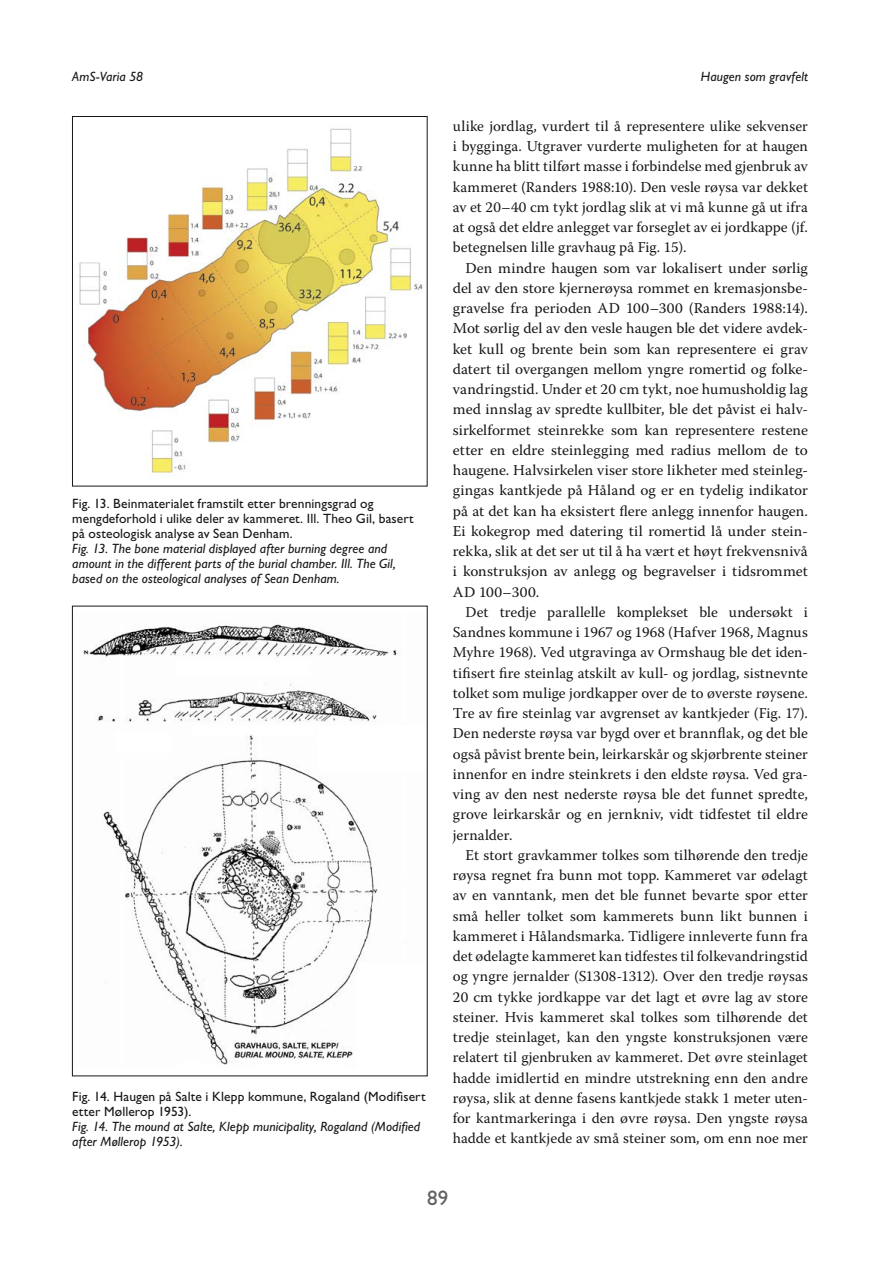
<style>
.page{position:relative;width:893px;height:1263px;background:#fff}
.page>*{position:absolute;margin:0;border:0;box-sizing:border-box;transform-origin:0 0}
.t1{font:21px "Gill Sans Std";color:#626261}
.main{font:15px/20.2px "Warnock Pro";letter-spacing:.005em;color:#181716;text-align:justify}
.bilde{font:italic 13.5px/15px "Gill Sans Std";letter-spacing:.005em;color:#181716}
.bilde-2{font:13.5px/15px "Gill Sans Std";letter-spacing:.01em;color:#181716}
</style>
<div class="page">
<img style="left:79px;top:128px;width:344px;height:346px">
<div style="left:72px;top:116px;width:355px;height:370px;border:1px solid #181716"></div>
<img style="left:83px;top:624px;width:314px;height:441px">
<p class="bilde" style="left:72px;top:69px;width:72px">AmS-Varia 58</p>
<p class="bilde" style="left:701px;top:69px;width:109px">Haugen som gravfelt</p>
<p class="main" style="left:453px;top:116px;width:357px">ulike jordlag, vurdert til å representere ulike sekvenser i bygginga. Utgraver vurderte muligheten for at haugen kunne ha blitt tilført masse i forbindelse med gjenbruk av kammeret (Randers 1988:10). Den vesle røysa var dekket av et 20–40 cm tykt jordlag slik at vi må kunne gå ut ifra at også det eldre anlegget var forseglet av ei jordkappe (jf. betegnelsen lille gravhaug på Fig. 15).</p>
<p class="main" style="left:453px;top:257px;width:357px;text-indent:13px">Den mindre haugen som var lokalisert under sørlig del av den store kjernerøysa rommet en kremasjonsbe&shy;gravelse fra perioden AD 100–300 (Randers 1988:14).<br>Mot sørlig del av den vesle haugen ble det videre avdek&shy;ket kull og brente bein som kan representere ei grav datert til overgangen mellom yngre romertid og folke&shy;vandringstid. Under et 20 cm tykt, noe humusholdig lag med innslag av spredte kullbiter, ble det påvist ei halv&shy;sirkelformet steinrekke som kan representere restene etter en eldre steinlegging med radius mellom de to haugene. Halvsirkelen viser store likheter med steinleg&shy;gingas kantkjede på Håland og er en tydelig indikator på at det kan ha eksistert flere anlegg innenfor haugen.<br>Ei kokegrop med datering til romertid lå under stein&shy;rekka, slik at det ser ut til å ha vært et høyt frekvensnivå i konstruksjon av anlegg og begravelser i tidsrommet AD 100–300.</p>
<p class="main" style="left:453px;top:602px;width:357px;text-indent:13px">Det tredje parallelle komplekset ble undersøkt i Sandnes kommune i 1967 og 1968 (Hafver 1968, Magnus Myhre 1968). Ved utgravinga av Ormshaug ble det iden&shy;tifisert fire steinlag atskilt av kull- og jordlag, sistnevnte tolket som mulige jordkapper over de to øverste røysene.<br>Tre av fire steinlag var avgrenset av kantkjeder (Fig. 17).<br>Den nederste røysa var bygd over et brannflak, og det ble også påvist brente bein, leirkarskår og skjørbrente steiner innenfor en indre steinkrets i den eldste røysa. Ved gra&shy;ving av den nest nederste røysa ble det funnet spredte, grove leirkarskår og en jernkniv, vidt tidfestet til eldre jernalder.</p>
<p class="main" style="left:453px;top:845px;width:357px;text-indent:13px">Et stort gravkammer tolkes som tilhørende den tredje røysa regnet fra bunn mot topp. Kammeret var ødelagt av en vanntank, men det ble funnet bevarte spor etter små heller tolket som kammerets bunn likt bunnen i kammeret i Hålandsmarka. Tidligere innleverte funn fra det ødelagte kammeret kan tidfestes til folkevandringstid og yngre jernalder (S1308-1312). Over den tredje røysas 20 cm tykke jordkappe var det lagt et øvre lag av store steiner. Hvis kammeret skal tolkes som tilhørende det tredje steinlaget, kan den yngste konstruksjonen være relatert til gjenbruken av kammeret. Det øvre steinlaget hadde imidlertid en mindre utstrekning enn den andre røysa, slik at denne fasens kantkjede stakk 1 meter uten&shy;for kantmarkeringa i den øvre røysa. Den yngste røysa hadde et kantkjede av små steiner som, om enn noe mer</p>
<p class="bilde-2" style="left:72px;top:496px;width:343px">Fig. 13. Beinmaterialet framstilt etter brenningsgrad og mengdeforhold i ulike deler av kammeret. Ill. Theo Gil, basert på osteologisk analyse av Sean Denham.</p>
<p class="bilde" style="left:72px;top:541px;width:325px">Fig. 13. The bone material displayed after burning degree and amount in the different parts of the burial chamber. Ill. The Gil, based on the osteological analyses of Sean Denham.</p>
<p class="bilde-2" style="left:72px;top:1089px;width:355px">Fig. 14. Haugen på Salte i Klepp kommune, Rogaland (Modifisert etter Møllerop 1953).</p>
<p class="bilde" style="left:72px;top:1119px;width:349px">Fig. 14. The mound at Salte, Klepp municipality, Rogaland (Modified after Møllerop 1953).</p>
<h1 class="t1" style="left:427px;top:1186px;width:23px">89</h1>
</div>
